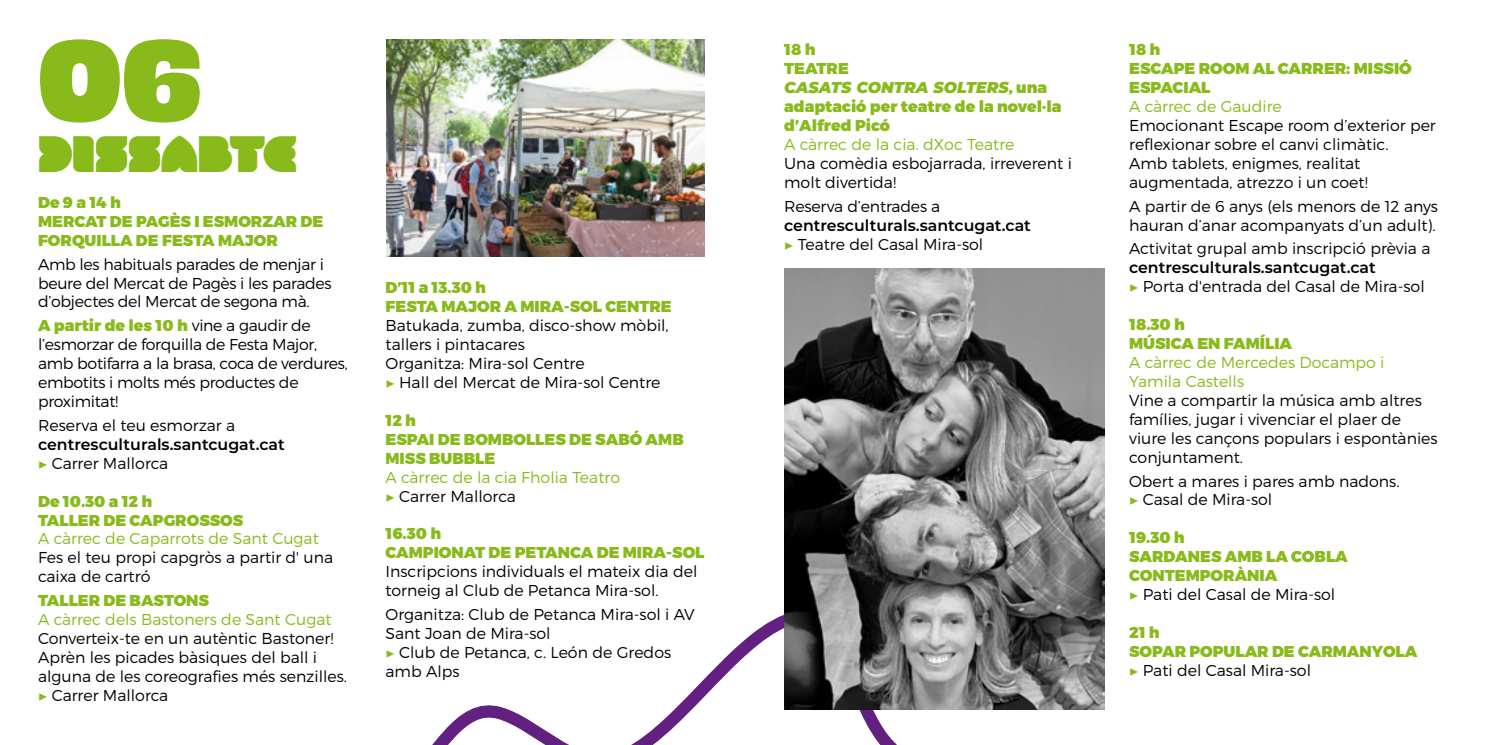
<style>
.page{position:relative;width:1489px;height:745px;background:#fff}
.page>*{position:absolute;margin:0;border:0;box-sizing:border-box;transform-origin:0 0}
.t1{font:107.1px "Obviously Blck";color:#89ba1c}
.t2{font:48.82px "MM Zaftig";color:#89ba1c}
.t3{font:300 15.75px/18.9px "Montserrat";color:#000}
.t4{font:900 15.75px/18.9px "Montserrat";color:#89ba1c}
.t5{font:300 15.75px/18.9px "Montserrat";letter-spacing:-.02em;color:#000}
.t6{font:300 15.75px/18.9px "Montserrat";color:#89ba1c}
.t7{font:600 15.75px/18.9px "Montserrat";color:#000}
.s1{font-weight:900;color:#89ba1c}
.s2{font-family:"Minion Pro";font-weight:400;color:#89ba1c}
.s3{font-weight:300}
.s4{font-family:"Minion Pro";font-weight:400}
.s5{color:#000}
.s6{font-style:italic}
.s7{font-weight:600}
.s8{font-weight:300;color:#000}
</style>
<div class="page">
<svg style="left:433px;top:614px;width:476px;height:130px"></svg>
<img style="left:386px;top:40px;width:318px;height:216px">
<img style="left:784px;top:268px;width:320px;height:440px">
<h1 class="t1" style="left:38px;top:-5px;width:166px">06</h1>
<h2 class="t2" style="left:38px;top:121px;width:260px">DISSABTE</h2>
<p class="t4" style="left:38px;top:193px;width:287px">De 9 a 14 h<br>MERCAT DE PAGÈS I ESMORZAR DE<br>FORQUILLA DE FESTA MAJOR</p>
<p class="t5" style="left:38px;top:254px;width:295px">Amb les habituals parades de menjar i beure del Mercat de Pagès i les parades d’objectes del Mercat de segona mà.</p>
<p class="t5" style="left:38px;top:316px;width:311px"><span class="s1">A partir de les 10 h</span> vine a gaudir de l’esmorzar de forquilla de Festa Major, amb botifarra a la brasa, coca de verdures, embotits i molts més productes de proximitat!</p>
<p class="t3" style="left:38px;top:415px;width:198px">Reserva el teu esmorzar a</p>
<p class="t7" style="left:38px;top:434px;width:248px">centresculturals.santcugat.cat <span class="s2">▶</span> <span class="s3">Carrer Mallorca</span></p>
<p class="t4" style="left:38px;top:492px;width:207px">De 10.30 a 12 h<br>TALLER DE CAPGROSSOS</p>
<p class="t6" style="left:38px;top:529px;width:282px">A càrrec de Caparrots de Sant Cugat</p>
<p class="t3" style="left:38px;top:547px;width:296px">Fes el teu propi capgròs a partir d' una caixa de cartró</p>
<p class="t4" style="left:38px;top:591px;width:172px">TALLER DE BASTONS</p>
<p class="t6" style="left:38px;top:609px;width:295px">A càrrec dels Bastoners de Sant Cugat</p>
<p class="t3" style="left:38px;top:628px;width:310px">Converteix-te en un autèntic Bastoner!<br>Aprèn les picades bàsiques del ball i alguna de les coreografies més senzilles. <span class="s2">▶</span> Carrer Mallorca</p>
<p class="t4" style="left:385px;top:279px;width:288px">D’11 a 13.30 h<br>FESTA MAJOR A MIRA-SOL CENTRE</p>
<p class="t3" style="left:385px;top:316px;width:285px">Batukada, zumba, disco-show mòbil, tallers i pintacares<br>Organitza: Mira-sol Centre<br><span class="s2">▶</span> Hall del Mercat de Mira-sol Centre</p>
<p class="t4" style="left:385px;top:411px;width:300px">12 h<br>ESPAI DE BOMBOLLES DE SABÓ AMB<br>MISS BUBBLE</p>
<p class="t6" style="left:385px;top:467px;width:236px">A càrrec de la cia Fholia Teatro <span class="s4">▶</span> <span class="s5">Carrer Mallorca</span></p>
<p class="t4" style="left:385px;top:524px;width:320px">16.30 h<br>CAMPIONAT DE PETANCA DE MIRA-SOL</p>
<p class="t3" style="left:385px;top:561px;width:313px">Inscripcions individuals el mateix dia del torneig al Club de Petanca Mira-sol.</p>
<p class="t3" style="left:385px;top:604px;width:311px">Organitza: Club de Petanca Mira-sol i AV<br>Sant Joan de Mira-sol<br><span class="s2">▶</span> Club de Petanca, c. León de Gredos amb Alps</p>
<p class="t4" style="left:784px;top:41px;width:279px">18 h<br>TEATRE<br><span class="s6">CASATS CONTRA SOLTERS</span>, una adaptació per teatre de la novel·la d’Alfred Picó</p>
<p class="t6" style="left:784px;top:134px;width:232px">A càrrec de la cia. dXoc Teatre</p>
<p class="t3" style="left:784px;top:153px;width:289px">Una comèdia esbojarrada, irreverent i molt divertida!</p>
<p class="t3" style="left:784px;top:196px;width:157px">Reserva d’entrades a</p>
<p class="t7" style="left:784px;top:215px;width:248px">centresculturals.santcugat.cat <span class="s2">▶</span> <span class="s3">Teatre del Casal Mira-sol</span></p>
<p class="t4" style="left:1129px;top:41px;width:284px">18 h<br>ESCAPE ROOM AL CARRER: MISSIÓ<br>ESPACIAL</p>
<p class="t6" style="left:1129px;top:97px;width:154px">A càrrec de Gaudire</p>
<p class="t3" style="left:1129px;top:116px;width:308px">Emocionant Escape room d’exterior per reflexionar sobre el canvi climàtic.<br>Amb tablets, enigmes, realitat augmentada, atrezzo i un coet!</p>
<p class="t3" style="left:1129px;top:196px;width:310px">A partir de 6 anys (els menors de 12 anys hauran d’anar acompanyats d’un adult).</p>
<p class="t3" style="left:1129px;top:239px;width:303px">Activitat grupal amb inscripció prèvia a</p>
<p class="t3" style="left:1129px;top:258px;width:297px"><span class="s7">centresculturals.santcugat.cat<br></span><span class="s2">▶</span> Porta d'entrada del Casal de Mira-sol</p>
<p class="t4" style="left:1129px;top:315px;width:164px">18.30 h<br>MÚSICA EN FAMÍLIA</p>
<p class="t6" style="left:1129px;top:352px;width:257px">A càrrec de Mercedes Docampo i<br>Yamila Castells</p>
<p class="t3" style="left:1129px;top:390px;width:310px">Vine a compartir la música amb altres famílies, jugar i vivenciar el plaer de viure les cançons populars i espontànies conjuntament.</p>
<p class="t3" style="left:1129px;top:471px;width:272px">Obert a mares i pares amb nadons. <span class="s2">▶</span> Casal de Mira-sol</p>
<p class="t4" style="left:1129px;top:528px;width:220px">19.30 h<br>SARDANES AMB LA COBLA<br>CONTEMPORÀNIA<br><span class="s4">▶</span> <span class="s8">Pati del Casal de Mira-sol</span></p>
<p class="t4" style="left:1129px;top:623px;width:290px">21 h<br>SOPAR POPULAR DE CARMANYOLA <span class="s4">▶</span> <span class="s8">Pati del Casal Mira-sol</span></p>
</div>
